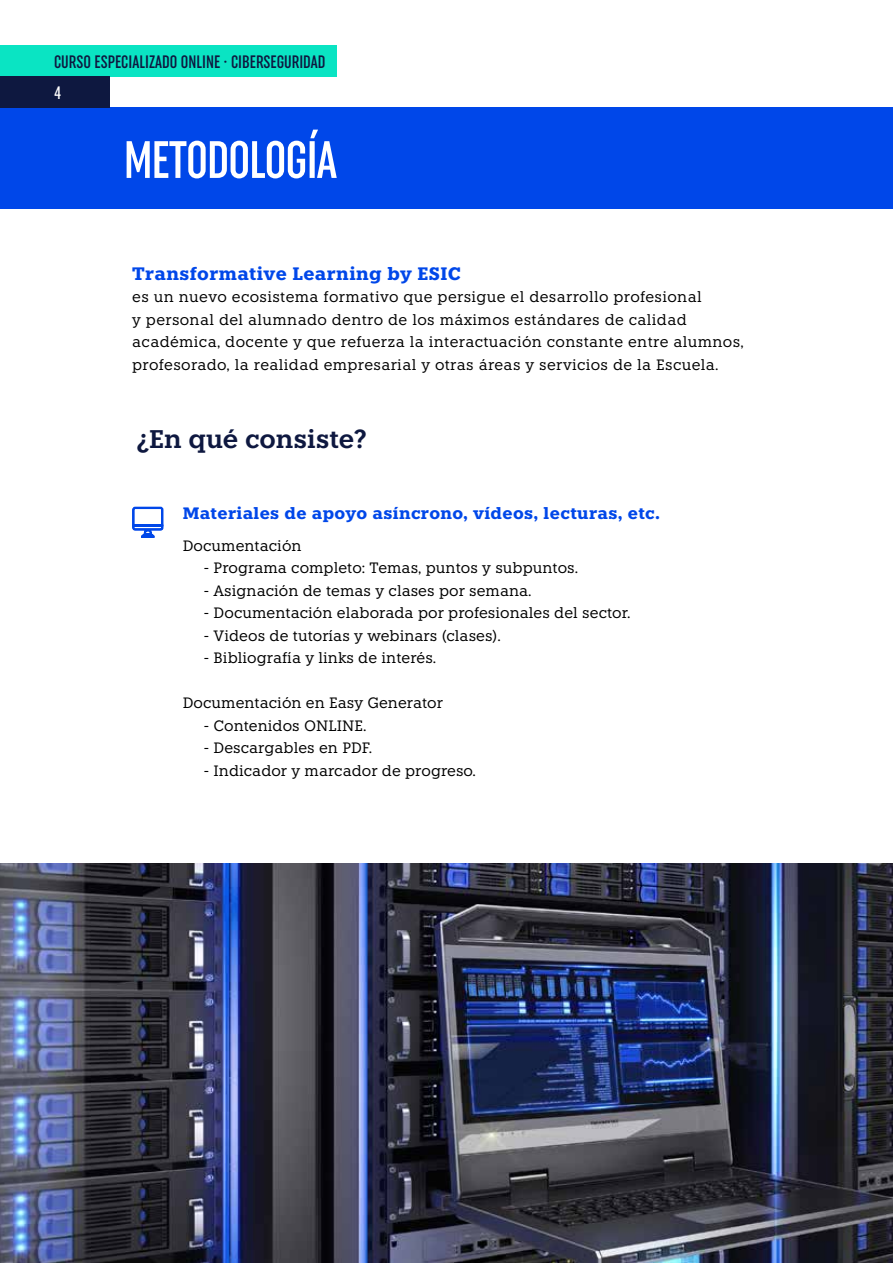
<style>
.page{position:relative;width:893px;height:1263px;background:#fff}
.page>*{position:absolute;margin:0;border:0;box-sizing:border-box;transform-origin:0 0}
.t1{font:500 extra-condensed 52.5px "Uniform";letter-spacing:-.02em;color:#fff}
.t2{font:600 25.5px "Knile";letter-spacing:-.005em;color:#0e1840}
.t3{font:500 extra-condensed 18px "Uniform";color:#0e1840}
.t4{font:700 18px "Knile";letter-spacing:.02em;color:#0047e9}
.t5{font:500 extra-condensed 18px "Uniform";color:#fff}
.t6{font:700 16.5px "Knile";letter-spacing:.02em;color:#0047e9}
.t7{font:15px "Knile";color:#000}
.t8{font:15px/22.5px "Knile";letter-spacing:.02em;color:#000}
</style>
<div class="page">
<img style="left:0;top:863px;width:893px;height:400px">
<div style="left:0;top:107px;width:893px;height:102px;background:#0047e9"></div>
<svg style="left:132px;top:506px;width:32px;height:32px"></svg>
<div style="left:0;top:45px;width:337px;height:31px;background:#0ae4c3"></div>
<div style="left:0;top:76px;width:110px;height:31px;background:#0e1840"></div>
<p class="t3" style="left:54px;top:51px;width:273px">CURSO ESPECIALIZADO ONLINE · CIBERSEGURIDAD</p>
<p class="t5" style="left:54px;top:82px;width:9px">4</p>
<h1 class="t1" style="left:124px;top:129px;width:215px">METODOLOGÍA</h1>
<p class="t4" style="left:132px;top:262px;width:330px">Transformative Learning by ESIC</p>
<p class="t8" style="left:132px;top:285px;width:613px">es un nuevo ecosistema formativo que persigue el desarrollo profesional<br>y personal del alumnado dentro de los máximos estándares de calidad académica, docente y que refuerza la interactuación constante entre alumnos, profesorado, la realidad empresarial y otras áreas y servicios de la Escuela.</p>
<h2 class="t2" style="left:136px;top:423px;width:232px">¿En qué consiste?</h2>
<p class="t6" style="left:183px;top:503px;width:479px">Materiales de apoyo asíncrono, vídeos, lecturas, etc.</p>
<p class="t7" style="left:183px;top:536px;width:120px">Documentación</p>
<p class="t7" style="left:204px;top:559px;width:376px">- Programa completo: Temas, puntos y subpuntos.</p>
<p class="t7" style="left:204px;top:581px;width:329px">- Asignación de temas y clases por semana.</p>
<p class="t7" style="left:204px;top:604px;width:428px">- Documentación elaborada por profesionales del sector.</p>
<p class="t7" style="left:204px;top:626px;width:298px">- Videos de tutorías y webinars (clases).</p>
<p class="t7" style="left:204px;top:649px;width:234px">- Bibliografía y links de interés.</p>
<p class="t7" style="left:183px;top:694px;width:262px">Documentación en Easy Generator</p>
<p class="t7" style="left:204px;top:716px;width:164px">- Contenidos ONLINE.</p>
<p class="t7" style="left:204px;top:739px;width:170px">- Descargables en PDF.</p>
<p class="t7" style="left:204px;top:761px;width:274px">- Indicador y marcador de progreso.</p>
</div>
